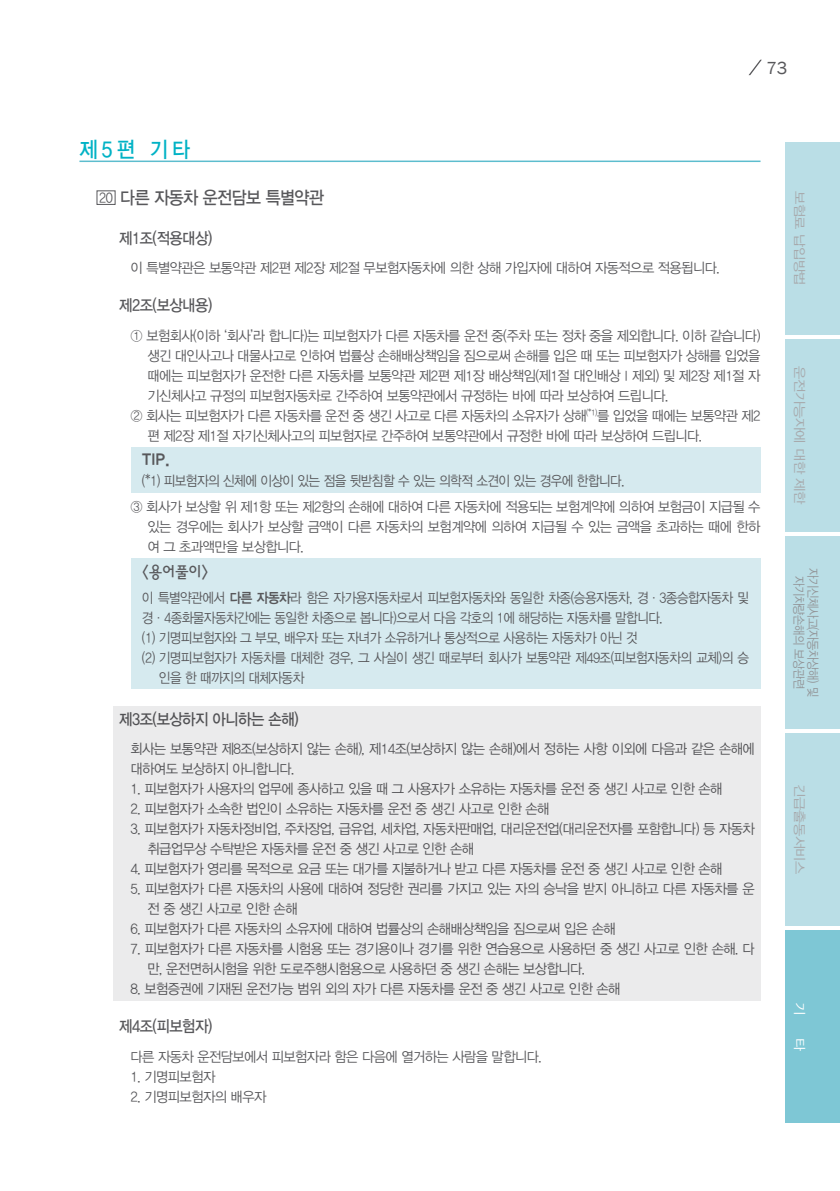
<style>
.page{position:relative;width:840px;height:1191px;background:#fff}
.page>*{position:absolute;margin:0;border:0;box-sizing:border-box;transform-origin:0 0}
.t1{font:22px "YDVYGO Std 33";color:#00b2c5;scale:.9 1}
.t2{font:18px "YDVYGO Std 33";letter-spacing:-.03em;color:#58585b;scale:.9 1}
.t3{font:18px "Franklin Gothic";color:#58585b}
.t4{font:16px "YDVYGO Std 33";letter-spacing:-.03em;color:#58585b;scale:.9 1}
.t5{font:16px "YDVYGO Std 23";color:#58585b;scale:.95 1}
.t6{font:16px "YDVYGO Std 25";color:#58585b;scale:.95 1}
.t7{font:14px/20px "YDVYGO Std 32";letter-spacing:-.04em;color:#58585b;scale:.95 1}
.t8{font:14px/25.6px "YDVYGO Std 32";letter-spacing:-.04em;color:#58585b;scale:.9 1}
.t9{font:12.8px/14px "YDVYGO Std 12";letter-spacing:-.03em;color:#939598;text-align:center;scale:.87 1}
.t10{font:12.8px "YDVYGO Std 12";letter-spacing:-.03em;color:#a7a9ac;scale:1.12 1}
.t11{font:12.8px "YDVYGO Std 12";color:#fff;scale:1.12 1}
.s1{font-family:"YDVYGO Std 32";font-size:14px}
.s2{font-family:"YDVYGO Std 34"}
</style>
<div class="page">
<div style="left:785px;top:142px;width:54px;height:192px;background:#badee6"></div>
<div style="left:785px;top:339px;width:54px;height:192px;background:#badee6"></div>
<div style="left:785px;top:536px;width:54px;height:193px;background:#badee6"></div>
<div style="left:785px;top:733px;width:54px;height:193px;background:#badee6"></div>
<div style="left:785px;top:930px;width:54px;height:193px;background:#7ec7d5"></div>
<svg style="left:748px;top:60px;width:13px;height:15px"></svg>
<hr style="left:79px;top:160px;width:681px;height:2px;background:#5dbdce">
<div style="left:96px;top:190px;width:19px;height:15px;border:1px solid #58585b"></div>
<div style="left:130px;top:447px;width:630px;height:45px;background:#d6eaef"></div>
<div style="left:130px;top:558px;width:630px;height:131px;background:#d6eaef"></div>
<div style="left:113px;top:706px;width:647px;height:294px;background:#ebebec"></div>
<p class="t3" style="left:766px;top:57px;width:23px">73</p>
<h1 class="t1" style="left:79px;top:138px;width:125px">제5편 기타</h1>
<p class="t2" style="left:99px;top:189px;width:251px"><span class="s1">20</span> 다른 자동차 운전담보 특별약관</p>
<p class="t4" style="left:119px;top:230px;width:105px">제1조(적용대상)</p>
<p class="t7" style="left:130px;top:258px;width:621px">이 특별약관은 보통약관 제2편 제2장 제2절 무보험자동차에 의한 상해 가입자에 대하여 자동적으로 적용됩니다.</p>
<p class="t4" style="left:119px;top:297px;width:105px">제2조(보상내용)</p>
<p class="t7" style="left:130px;top:326px;width:664px">① 보험회사(이하 ‘회사’라 합니다)는 피보험자가 다른 자동차를 운전 중(주차 또는 정차 중을 제외합니다. 이하 같습니다)</p>
<p class="t7" style="left:147px;top:346px;width:646px">생긴 대인사고나 대물사고로 인하여 법률상 손해배상책임을 짐으로써 손해를 입은 때 또는 피보험자가 상해를 입었을</p>
<p class="t7" style="left:147px;top:366px;width:646px">때에는 피보험자가 운전한 다른 자동차를 보통약관 제2편 제1장 배상책임(제1절 대인배상Ⅰ제외) 및 제2장 제1절 자</p>
<p class="t7" style="left:147px;top:386px;width:549px">기신체사고 규정의 피보험자동차로 간주하여 보통약관에서 규정하는 바에 따라 보상하여 드립니다.</p>
<p class="t7" style="left:130px;top:406px;width:664px">② 회사는 피보험자가 다른 자동차를 운전 중 생긴 사고로 다른 자동차의 소유자가 상해<sup>(*1)</sup>를 입었을 때에는 보통약관 제2</p>
<p class="t7" style="left:147px;top:426px;width:585px">편 제2장 제1절 자기신체사고의 피보험자로 간주하여 보통약관에서 규정한 바에 따라 보상하여 드립니다.</p>
<p class="t6" style="left:142px;top:452px;width:31px">TIP.</p>
<p class="t8" style="left:130px;top:468px;width:701px;text-indent:11px">(*1) 피보험자의 신체에 이상이 있는 점을 뒷받침할 수 있는 의학적 소견이 있는 경우에 한합니다.<br>③ 회사가 보상할 위 제1항 또는 제2항의 손해에 대하여 다른 자동차에 적용되는 보험계약에 의하여 보험금이 지급될 수</p>
<p class="t7" style="left:147px;top:517px;width:646px">있는 경우에는 회사가 보상할 금액이 다른 자동차의 보험계약에 의하여 지급될 수 있는 금액을 초과하는 때에 한하 여 그 초과액만을 보상합니다.</p>
<p class="t5" style="left:142px;top:564px;width:72px">&lt;용어풀이&gt;</p>
<p class="t8" style="left:142px;top:585px;width:676px">이 특별약관에서 <span class="s2">다른 자동차</span>라 함은 자가용자동차로서 피보험자동차와 동일한 차종(승용자동차, 경·3종승합자동차 및</p>
<p class="t8" style="left:142px;top:605px;width:580px">경·4종화물자동차간에는 동일한 차종으로 봅니다)으로서 다음 각호의 1에 해당하는 자동차를 말합니다.</p>
<p class="t8" style="left:142px;top:625px;width:552px">(1) 기명피보험자와 그 부모, 배우자 또는 자녀가 소유하거나 통상적으로 사용하는 자동차가 아닌 것</p>
<p class="t8" style="left:142px;top:645px;width:676px">(2) 기명피보험자가 자동차를 대체한 경우, 그 사실이 생긴 때로부터 회사가 보통약관 제49조(피보험자동차의 교체)의 승</p>
<p class="t8" style="left:159px;top:665px;width:163px">인을 한 때까지의 대체자동차</p>
<p class="t4" style="left:119px;top:710px;width:201px">제3조(보상하지 아니하는 손해)</p>
<p class="t7" style="left:130px;top:739px;width:658px">회사는 보통약관 제8조(보상하지 않는 손해), 제14조(보상하지 않는 손해)에서 정하는 사항 이외에 다음과 같은 손해에 대하여도 보상하지 아니합니다.</p>
<p class="t7" style="left:130px;top:779px;width:624px">1. 피보험자가 사용자의 업무에 종사하고 있을 때 그 사용자가 소유하는 자동차를 운전 중 생긴 사고로 인한 손해</p>
<p class="t7" style="left:130px;top:799px;width:442px">2. 피보험자가 소속한 법인이 소유하는 자동차를 운전 중 생긴 사고로 인한 손해</p>
<p class="t7" style="left:147px;top:819px;width:640px;text-indent:-17px">3. 피보험자가 자동차정비업, 주차장업, 급유업, 세차업, 자동차판매업, 대리운전업(대리운전자를 포함합니다) 등 자동차 취급업무상 수탁받은 자동차를 운전 중 생긴 사고로 인한 손해</p>
<p class="t7" style="left:130px;top:859px;width:624px">4. 피보험자가 영리를 목적으로 요금 또는 대가를 지불하거나 받고 다른 자동차를 운전 중 생긴 사고로 인한 손해</p>
<p class="t7" style="left:147px;top:879px;width:640px;text-indent:-17px">5. 피보험자가 다른 자동차의 사용에 대하여 정당한 권리를 가지고 있는 자의 승낙을 받지 아니하고 다른 자동차를 운 전 중 생긴 사고로 인한 손해</p>
<p class="t7" style="left:130px;top:919px;width:512px">6. 피보험자가 다른 자동차의 소유자에 대하여 법률상의 손해배상책임을 짐으로써 입은 손해</p>
<p class="t7" style="left:147px;top:939px;width:640px;text-indent:-17px">7. 피보험자가 다른 자동차를 시험용 또는 경기용이나 경기를 위한 연습용으로 사용하던 중 생긴 사고로 인한 손해. 다 만, 운전면허시험을 위한 도로주행시험용으로 사용하던 중 생긴 손해는 보상합니다.</p>
<p class="t7" style="left:130px;top:979px;width:517px">8. 보험증권에 기재된 운전가능 범위 외의 자가 다른 자동차를 운전 중 생긴 사고로 인한 손해</p>
<p class="t4" style="left:119px;top:1018px;width:105px">제4조(피보험자)</p>
<p class="t7" style="left:130px;top:1046px;width:434px">다른 자동차 운전담보에서 피보험자라 함은 다음에 열거하는 사람을 말합니다.</p>
<p class="t7" style="left:130px;top:1066px;width:91px">1. 기명피보험자</p>
<p class="t7" style="left:130px;top:1086px;width:144px">2. 기명피보험자의 배우자</p>
<p class="t10" style="left:805px;top:191px;width:86px;rotate:90deg">보험료 납입방법</p>
<p class="t10" style="left:805px;top:366px;width:125px;rotate:90deg">운전가능자에 대한 제한</p>
<p class="t9" style="left:819px;top:567px;width:150px;rotate:90deg">자기신체사고(자동차상해) 및 자기차량손해의 보상관련</p>
<p class="t10" style="left:805px;top:784px;width:82px;rotate:90deg">긴급출동서비스</p>
<p class="t11" style="left:805px;top:1002px;width:13px;rotate:90deg">기</p>
<p class="t11" style="left:805px;top:1037px;width:13px;rotate:90deg">타</p>
</div>
